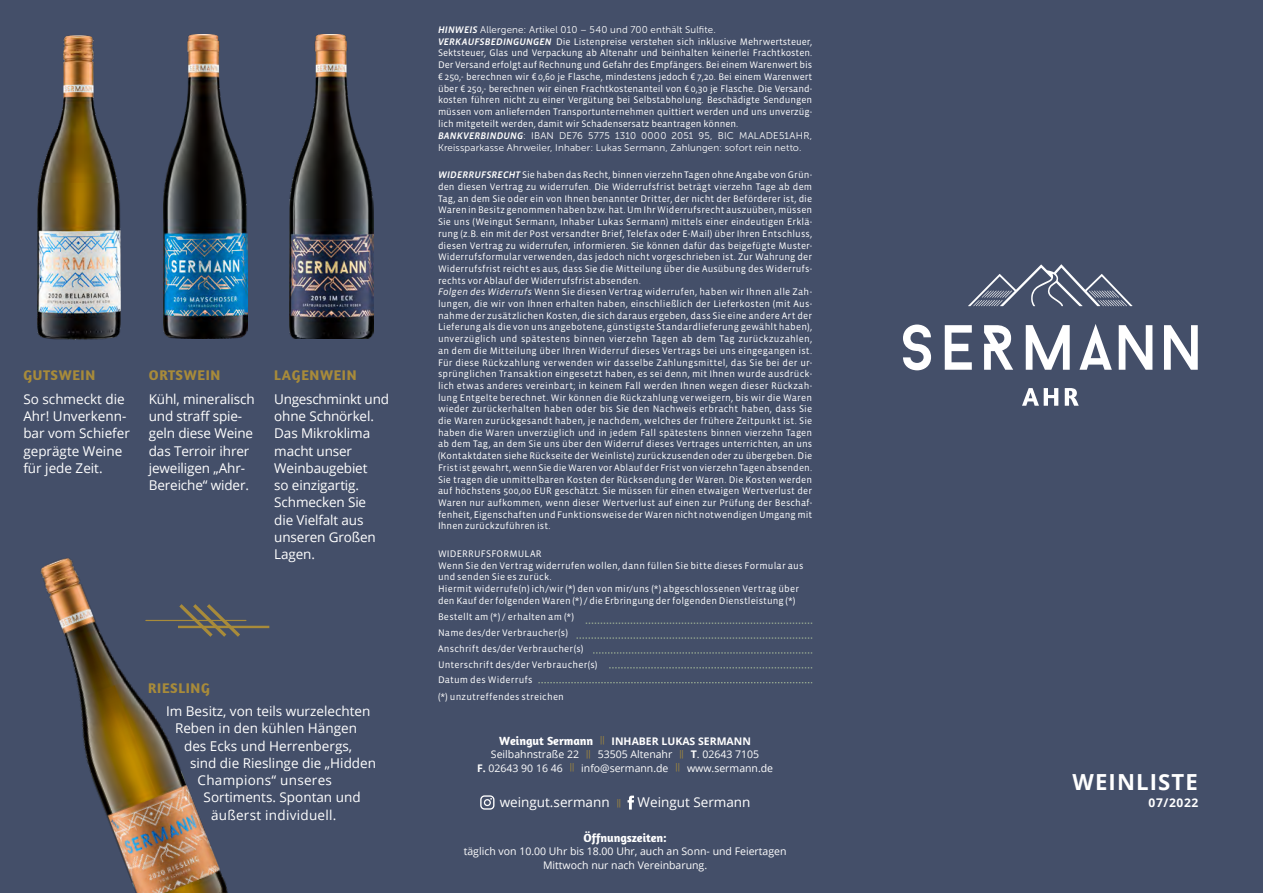
<style>
.page{position:relative;width:1263px;height:893px;background:#444f69}
.page>*{position:absolute;margin:0;border:0;box-sizing:border-box;transform-origin:0 0}
.t1{font:700 22.2px "Open Sans";letter-spacing:.05em;color:#fff}
.t2{font:700 14.25px "Amaranth";letter-spacing:.05em;color:#a88b3a}
.t3{font:13.5px/17.2px "Open Sans";color:#fff}
.t4{font:13.5px "Open Sans";letter-spacing:.02em;color:#fff}
.t5{font:700 12px "Amaranth";color:#fff}
.t6{font:700 12px "Open Sans";letter-spacing:.05em;color:#fff}
.t7{font:10.5px/13.5px "Open Sans";color:#fff;text-align:center}
.t8{font:9.75px/11.7px "Vista Sans OTCE";letter-spacing:.015em;color:#fff}
.t9{font:9.75px/12px "Museo Sans 300";letter-spacing:.02em;color:#fff}
.s1{font-family:"Vista Sans OTCE";font-weight:500;font-style:italic}
.s2{font-weight:500;font-style:italic}
.s3{font-style:italic}
.s4{font-family:"Amaranth";font-weight:700;font-size:12px}
.s5{font-family:"Lato";font-size:9px;color:#a88b3a}
.s6{font-weight:700}
</style>
<div class="page">
<svg style="left:1022px;top:388px;width:57px;height:18px"></svg>
<svg style="left:968px;top:264px;width:164px;height:42px"></svg>
<svg style="left:903px;top:324px;width:295px;height:46px"></svg>
<svg style="left:576px;top:638px;width:236px;height:1px"></svg>
<svg style="left:586px;top:623px;width:226px;height:1px"></svg>
<svg style="left:593px;top:653px;width:219px;height:1px"></svg>
<svg style="left:609px;top:668px;width:203px;height:1px"></svg>
<svg style="left:538px;top:682px;width:274px;height:1px"></svg>
<svg style="left:627px;top:796px;width:7px;height:14px"></svg>
<svg style="left:480px;top:795px;width:14px;height:15px"></svg>
<hr style="left:178px;top:626px;width:91px;height:2px;background:#a88b3a">
<hr style="left:146px;top:620px;width:100px;height:1px;background:#a88b3a">
<img style="left:37px;top:35px;width:84px;height:305px">
<img style="left:41px;top:558px;width:200px;height:335px">
<img style="left:164px;top:35px;width:84px;height:303px">
<img style="left:290px;top:35px;width:84px;height:303px">
<h2 class="t2" style="left:23px;top:366px;width:73px">GUTSWEIN</h2>
<h3 class="t3" style="left:23px;top:390px;width:108px">So schmeckt die<br>Ahr! Unverkenn&shy;bar vom Schiefer geprägte Weine für jede Zeit.</h3>
<h2 class="t2" style="left:149px;top:366px;width:73px">ORTSWEIN</h2>
<h3 class="t3" style="left:149px;top:390px;width:107px">Kühl, mineralisch und straff spie&shy;geln diese Weine das Terroir ihrer jeweiligen „Ahr-<br>Bereiche“ wider.</h3>
<h2 class="t2" style="left:274px;top:366px;width:84px">LAGENWEIN</h2>
<h3 class="t3" style="left:274px;top:390px;width:116px">Ungeschminkt und ohne Schnörkel.<br>Das Mikroklima macht unser<br>Weinbaugebiet<br>so einzigartig.<br>Schmecken Sie<br>die Vielfalt aus unseren Großen<br>Lagen.</h3>
<h2 class="t2" style="left:148px;top:679px;width:63px">RIESLING</h2>
<h3 class="t3" style="left:166px;top:702px;width:206px">Im Besitz, von teils wurzelechten</h3>
<h3 class="t3" style="left:175px;top:719px;width:183px">Reben in den kühlen Hängen</h3>
<h3 class="t3" style="left:184px;top:737px;width:170px">des Ecks und Herrenbergs,</h3>
<h3 class="t3" style="left:190px;top:754px;width:188px">sind die Rieslinge die „Hidden</h3>
<h3 class="t4" style="left:198px;top:771px;width:136px">Champions“ unseres</h3>
<h3 class="t3" style="left:204px;top:788px;width:159px">Sortiments. Spontan und</h3>
<h3 class="t4" style="left:211px;top:805px;width:127px">äußerst individuell.</h3>
<p class="t9" style="left:438px;top:23px;width:279px"><span class="s1">HINWEIS</span> Allergene: Artikel 010 – 540 und 700 enthält Sulfite.</p>
<p class="t8" style="left:438px;top:36px;width:376px;text-align:justify"><span class="s2">VERKAUFSBEDINGUNGEN</span> Die Listenpreise verstehen sich inklusive Mehrwertsteuer, Sektsteuer, Glas und Verpackung ab Altenahr und beinhalten keinerlei Frachtkosten.<br>Der Versand erfolgt auf Rechnung und Gefahr des Empfängers. Bei einem Warenwert bis € 250,- berechnen wir € 0,60 je Flasche, mindestens jedoch € 7,20. Bei einem Warenwert über € 250,- berechnen wir einen Frachtkostenanteil von € 0,30 je Flasche. Die Versand&shy;kosten führen nicht zu einer Vergütung bei Selbstabholung. Beschädigte Sendungen müssen vom anliefernden Transportunternehmen quittiert werden und uns unverzüg&shy;lich mitgeteilt werden, damit wir Schadensersatz beantragen können.</p>
<p class="t9" style="left:438px;top:129px;width:376px"><span class="s1">BANKVERBINDUNG</span>: IBAN DE76 5775 1310 0000 2051 95, BIC MALADE51AHR,<br>Kreissparkasse Ahrweiler, Inhaber: Lukas Sermann, Zahlungen: sofort rein netto.</p>
<p class="t8" style="left:438px;top:169px;width:376px"><span class="s2">WIDERRUFSRECHT</span> Sie haben das Recht, binnen vierzehn Tagen ohne Angabe von Grün&shy;den diesen Vertrag zu widerrufen. Die Widerrufsfrist beträgt vierzehn Tage ab dem Tag, an dem Sie oder ein von Ihnen benannter Dritter, der nicht der Beförderer ist, die Waren in Besitz genommen haben bzw. hat. Um Ihr Widerrufsrecht auszuüben, müssen Sie uns (Weingut Sermann, Inhaber Lukas Sermann) mittels einer eindeutigen Erklä&shy;rung (z.B. ein mit der Post versandter Brief, Telefax oder E-Mail) über Ihren Entschluss, diesen Vertrag zu widerrufen, informieren. Sie können dafür das beigefügte Muster-Widerrufsformular verwenden, das jedoch nicht vorgeschrieben ist. Zur Wahrung der Widerrufsfrist reicht es aus, dass Sie die Mitteilung über die Ausübung des Widerrufs&shy;rechts vor Ablauf der Widerrufsfrist absenden.<br><span class="s3">Folgen des Widerrufs</span> Wenn Sie diesen Vertrag widerrufen, haben wir Ihnen alle Zah&shy;lungen, die wir von Ihnen erhalten haben, einschließlich der Lieferkosten (mit Aus&shy;nahme der zusätzlichen Kosten, die sich daraus ergeben, dass Sie eine andere Art der Lieferung als die von uns angebotene, günstigste Standardlieferung gewählt haben), unverzüglich und spätestens binnen vierzehn Tagen ab dem Tag zurückzuzahlen, an dem die Mitteilung über Ihren Widerruf dieses Vertrags bei uns eingegangen ist.<br>Für diese Rückzahlung verwenden wir dasselbe Zahlungsmittel, das Sie bei der ur&shy;sprünglichen Transaktion eingesetzt haben, es sei denn, mit Ihnen wurde ausdrück&shy;lich etwas anderes vereinbart; in keinem Fall werden Ihnen wegen dieser Rückzah&shy;lung Entgelte berechnet. Wir können die Rückzahlung verweigern, bis wir die Waren wieder zurückerhalten haben oder bis Sie den Nachweis erbracht haben, dass Sie die Waren zurückgesandt haben, je nachdem, welches der frühere Zeitpunkt ist. Sie haben die Waren unverzüglich und in jedem Fall spätestens binnen vierzehn Tagen ab dem Tag, an dem Sie uns über den Widerruf dieses Vertrages unterrichten, an uns (Kontaktdaten siehe Rückseite der Weinliste) zurückzusenden oder zu übergeben. Die Frist ist gewahrt, wenn Sie die Waren vor Ablauf der Frist von vierzehn Tagen absenden.<br>Sie tragen die unmittelbaren Kosten der Rücksendung der Waren. Die Kosten werden auf höchstens 500,00 EUR geschätzt. Sie müssen für einen etwaigen Wertverlust der Waren nur aufkommen, wenn dieser Wertverlust auf einen zur Prüfung der Beschaf&shy;fenheit, Eigenschaften und Funktionsweise der Waren nicht notwendigen Umgang mit Ihnen zurückzuführen ist.</p>
<p class="t8" style="left:438px;top:548px;width:367px">WIDERRUFSFORMULAR<br>Wenn Sie den Vertrag widerrufen wollen, dann füllen Sie bitte dieses Formular aus und senden Sie es zurück.<br>Hiermit widerrufe(n) ich/wir (*) den von mir/uns (*) abgeschlossenen Vertrag über den Kauf der folgenden Waren (*) / die Erbringung der folgenden Dienstleistung (*)</p>
<p class="t8" style="left:438px;top:609px;width:161px;line-height:15.9px">Bestellt am (*) / erhalten am (*)<br>Name des/der Verbraucher(s)<br>Anschrift des/der Verbraucher(s)<br>Unterschrift des/der Verbraucher(s)<br>Datum des Widerrufs<br>(*) unzutreffendes streichen</p>
<p class="t7" style="left:477px;top:734px;width:298px"><span class="s4">Weingut Sermann</span> <span class="s5">||</span> <span class="s6">INHABER LUKAS SERMANN<br></span>Seilbahnstraße 22 <span class="s5">||</span> 53505 Altenahr <span class="s5">||</span> <span class="s6">T</span>. 02643 7105<br><span class="s6">F.</span> 02643 90 16 46 <span class="s5">||</span> info@sermann.de <span class="s5">||</span> www.sermann.de</p>
<h3 class="t3" style="left:500px;top:793px;width:252px">weingut.sermann <span class="s5">||</span> Weingut Sermann</h3>
<p class="t5" style="left:583px;top:830px;width:85px">Öffnungszeiten:</p>
<p class="t7" style="left:464px;top:845px;width:324px">täglich von 10.00 Uhr bis 18.00 Uhr, auch an Sonn- und Feiertagen<br>Mittwoch nur nach Vereinbarung.</p>
<h1 class="t1" style="left:1072px;top:766px;width:127px">WEINLISTE</h1>
<p class="t6" style="left:1149px;top:794px;width:51px">07/2022</p>
</div>
